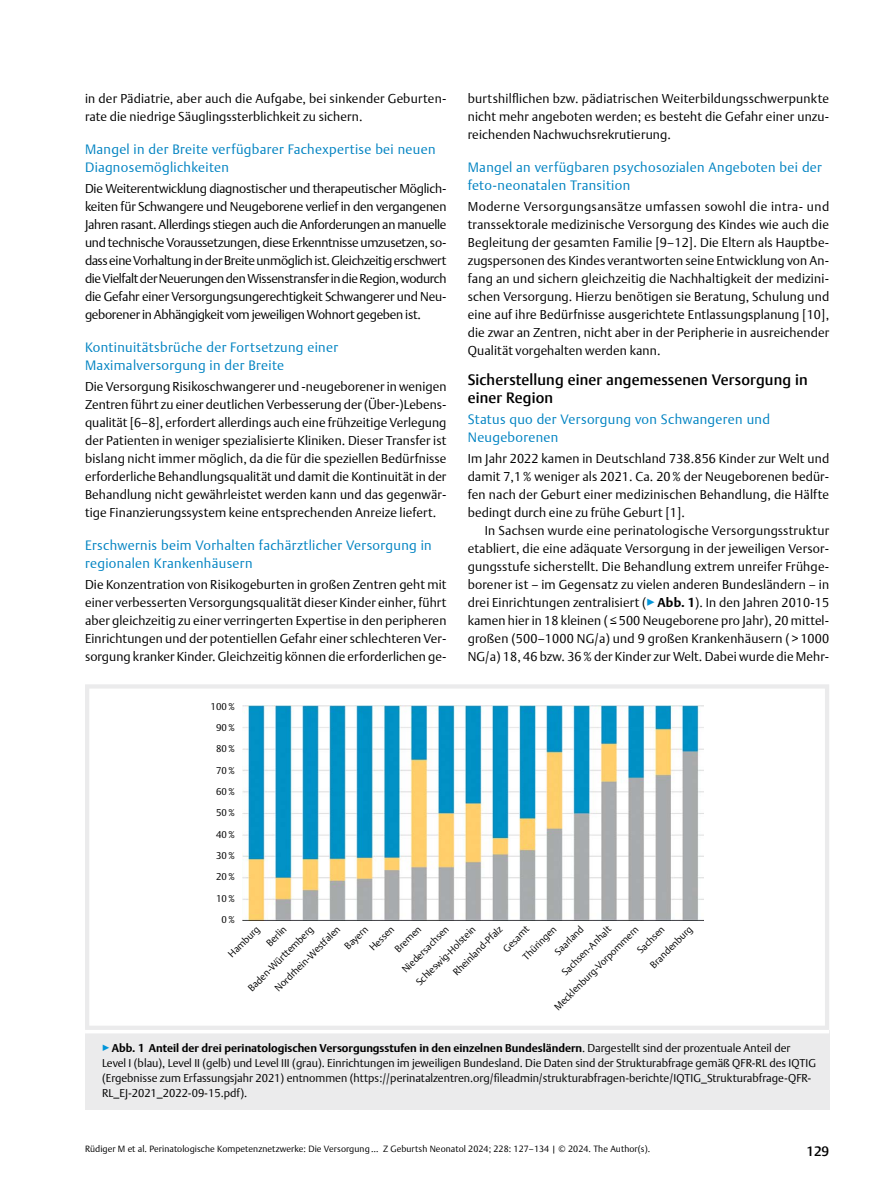
<style>
.page{position:relative;width:893px;height:1191px;background:#fff}
.page>*{position:absolute;margin:0;border:0;box-sizing:border-box;transform-origin:0 0}
.t1{font:500 15px/18px "Thieme Argo 2011";letter-spacing:.01em;color:#000}
.t2{font:300 13.5px/18px "Thieme Argo 2011";letter-spacing:.025em;color:#0083c2}
.t3{font:500 13.5px "Thieme Argo 2011";color:#000}
.t4{font:300 12.75px/18px "Thieme Argo 2011";letter-spacing:.01em;color:#000;text-align:justify}
.t5{font:300 11.25px/15px "Thieme Argo 2011";color:#000}
.t6{font:300 9.75px/21.3px "Thieme Argo 2011";color:#000;text-align:right}
.t7{font:300 9px "Thieme Argo 2011";letter-spacing:.01em;color:#000}
.s1{color:#0095da}
.s2{font-weight:700}
</style>
<div class="page">
<div style="left:85px;top:1030px;width:744px;height:79px;background:#ebebec"></div>
<hr style="left:85px;top:1029px;width:744px;height:4px;background:#fff">
<svg style="left:85px;top:684px;width:744px;height:346px"></svg>
<p class="t4" style="left:85px;top:89px;width:362px">in der Pädiatrie, aber auch die Aufgabe, bei sinkender Geburten&shy;rate die niedrige Säuglingssterblichkeit zu sichern.</p>
<p class="t2" style="left:85px;top:140px;width:352px">Mangel in der Breite verfügbarer Fachexpertise bei neuen<br>Diagnosemöglichkeiten</p>
<p class="t4" style="left:85px;top:179px;width:363px">Die Weiterentwicklung diagnostischer und therapeutischer Möglich&shy;keiten für Schwangere und Neugeborene verlief in den vergangenen Jahren rasant. Allerdings stiegen auch die Anforderungen an manuelle und technische Voraussetzungen, diese Erkenntnisse umzusetzen, so&shy;dass eine Vorhaltung in der Breite unmöglich ist. Gleichzeitig erschwert die Vielfalt der Neuerungen den Wissenstransfer in die Region, wodurch die Gefahr einer Versorgungsungerechtigkeit Schwangerer und Neu&shy;geborener in Abhängigkeit vom jeweiligen Wohnort gegeben ist.</p>
<p class="t2" style="left:85px;top:338px;width:255px">Kontinuitätsbrüche der Fortsetzung einer<br>Maximalversorgung in der Breite</p>
<p class="t4" style="left:85px;top:377px;width:363px">Die Versorgung Risikoschwangerer und -neugeborener in wenigen Zentren führt zu einer deutlichen Verbesserung der (Über-)Lebens&shy;qualität [6–8], erfordert allerdings auch eine frühzeitige Verlegung der Patienten in weniger spezialisierte Kliniken. Dieser Transfer ist bislang nicht immer möglich, da die für die speziellen Bedürfnisse erforderliche Behandlungsqualität und damit die Kontinuität in der Behandlung nicht gewährleistet werden kann und das gegenwär&shy;tige Finanzierungssystem keine entsprechenden Anreize liefert.</p>
<p class="t2" style="left:85px;top:536px;width:348px">Erschwernis beim Vorhalten fachärztlicher Versorgung in regionalen Krankenhäusern</p>
<p class="t4" style="left:85px;top:575px;width:363px">Die Konzentration von Risikogeburten in großen Zentren geht mit einer verbesserten Versorgungsqualität dieser Kinder einher, führt aber gleichzeitig zu einer verringerten Expertise in den peripheren Einrichtungen und der potentiellen Gefahr einer schlechteren Ver&shy;sorgung kranker Kinder. Gleichzeitig können die erforderlichen ge-</p>
<p class="t4" style="left:468px;top:89px;width:363px">burtshilflichen bzw. pädiatrischen Weiterbildungsschwerpunkte nicht mehr angeboten werden; es besteht die Gefahr einer unzu&shy;reichenden Nachwuchsrekrutierung.</p>
<p class="t2" style="left:468px;top:158px;width:356px">Mangel an verfügbaren psychosozialen Angeboten bei der feto-neonatalen Transition</p>
<p class="t4" style="left:468px;top:197px;width:363px">Moderne Versorgungsansätze umfassen sowohl die intra- und transsektorale medizinische Versorgung des Kindes wie auch die Begleitung der gesamten Familie [9–12]. Die Eltern als Hauptbe&shy;zugspersonen des Kindes verantworten seine Entwicklung von An&shy;fang an und sichern gleichzeitig die Nachhaltigkeit der medizini&shy;schen Versorgung. Hierzu benötigen sie Beratung, Schulung und eine auf ihre Bedürfnisse ausgerichtete Entlassungsplanung [10], die zwar an Zentren, nicht aber in der Peripherie in ausreichender Qualität vorgehalten werden kann.</p>
<p class="t1" style="left:468px;top:370px;width:342px">Sicherstellung einer angemessenen Versorgung in einer Region</p>
<p class="t2" style="left:468px;top:410px;width:304px">Status quo der Versorgung von Schwangeren und<br>Neugeborenen</p>
<p class="t4" style="left:468px;top:449px;width:363px">Im Jahr 2022 kamen in Deutschland 738.856 Kinder zur Welt und damit 7,1% weniger als 2021. Ca. 20% der Neugeborenen bedür&shy;fen nach der Geburt einer medizinischen Behandlung, die Hälfte bedingt durch eine zu frühe Geburt [1].</p>
<p class="t4" style="left:468px;top:521px;width:363px;text-indent:17px">In Sachsen wurde eine perinatologische Versorgungsstruktur etabliert, die eine adäquate Versorgung in der jeweiligen Versor&shy;gungsstufe sicherstellt. Die Behandlung extrem unreifer Frühge&shy;borener ist – im Gegensatz zu vielen anderen Bundesländern – in drei Einrichtungen zentralisiert (<span class="s1">▶</span><span class="s2">Abb. 1</span>). In den Jahren 2010-15 kamen hier in 18 kleinen (≤500 Neugeborene pro Jahr), 20 mittel&shy;großen (500–1000 NG/a) und 9 großen Krankenhäusern ( &gt; 1000<br>NG/a) 18, 46 bzw. 36% der Kinder zur Welt. Dabei wurde die Mehr-</p>
<p class="t6" style="left:211px;top:695px;width:26px">100%<br>90%<br>80%<br>70%<br>60%<br>50%<br>40%<br>30%<br>20%<br>10%<br>0%</p>
<p class="t6" style="left:222px;top:948px;width:41px;rotate:-45deg">Hamburg</p>
<p class="t6" style="left:260px;top:936px;width:25px;rotate:-45deg">Berlin</p>
<p class="t6" style="left:549px;top:945px;width:38px;rotate:-45deg">Saarland</p>
<p class="t6" style="left:556px;top:966px;width:67px;rotate:-45deg">Sachsen-Anhalt</p>
<p class="t6" style="left:447px;top:966px;width:67px;rotate:-45deg">Rheinland-Pfalz</p>
<p class="t6" style="left:497px;top:942px;width:34px;rotate:-45deg">Gesamt</p>
<p class="t6" style="left:269px;top:982px;width:89px;rotate:-45deg">Nordrhein-Westfalen</p>
<p class="t6" style="left:338px;top:940px;width:30px;rotate:-45deg">Bayern</p>
<p class="t6" style="left:363px;top:941px;width:32px;rotate:-45deg">Hessen</p>
<p class="t6" style="left:389px;top:943px;width:34px;rotate:-45deg">Bremen</p>
<p class="t6" style="left:410px;top:976px;width:81px;rotate:-45deg">Schleswig-Holstein</p>
<p class="t6" style="left:396px;top:963px;width:63px;rotate:-45deg">Niedersachsen</p>
<p class="t6" style="left:631px;top:944px;width:36px;rotate:-45deg">Sachsen</p>
<p class="t6" style="left:517px;top:950px;width:45px;rotate:-45deg">Thüringen</p>
<p class="t6" style="left:548px;top:1001px;width:116px;rotate:-45deg">Mecklenburg-Vorpommern</p>
<p class="t6" style="left:242px;top:982px;width:89px;rotate:-45deg">Baden-Württemberg</p>
<p class="t6" style="left:644px;top:958px;width:56px;rotate:-45deg">Brandenburg</p>
<p class="t5" style="left:102px;top:1039px;width:715px"><span class="s1">▶</span><span class="s2">Abb. 1 Anteil der drei perinatologischen Versorgungsstufen in den einzelnen Bundesländern</span>. Dargestellt sind der prozentuale Anteil der Level I (blau), Level II (gelb) und Level III (grau). Einrichtungen im jeweiligen Bundesland. Die Daten sind der Strukturabfrage gemäß QFR-RL des IQTIG (Ergebnisse zum Erfassungsjahr 2021) entnommen (https://perinatalzentren.org/fileadmin/strukturabfragen-berichte/IQTIG_Strukturabfrage-QFR-RL_EJ-2021_2022-09-15.pdf).</p>
<p class="t7" style="left:85px;top:1143px;width:567px">Rüdiger M et al. Perinatologische Kompetenznetzwerke: Die Versorgung … Z Geburtsh Neonatol 2024; 228: 127–134 | © 2024. The Author(s).</p>
<p class="t3" style="left:806px;top:1142px;width:24px">129</p>
</div>
